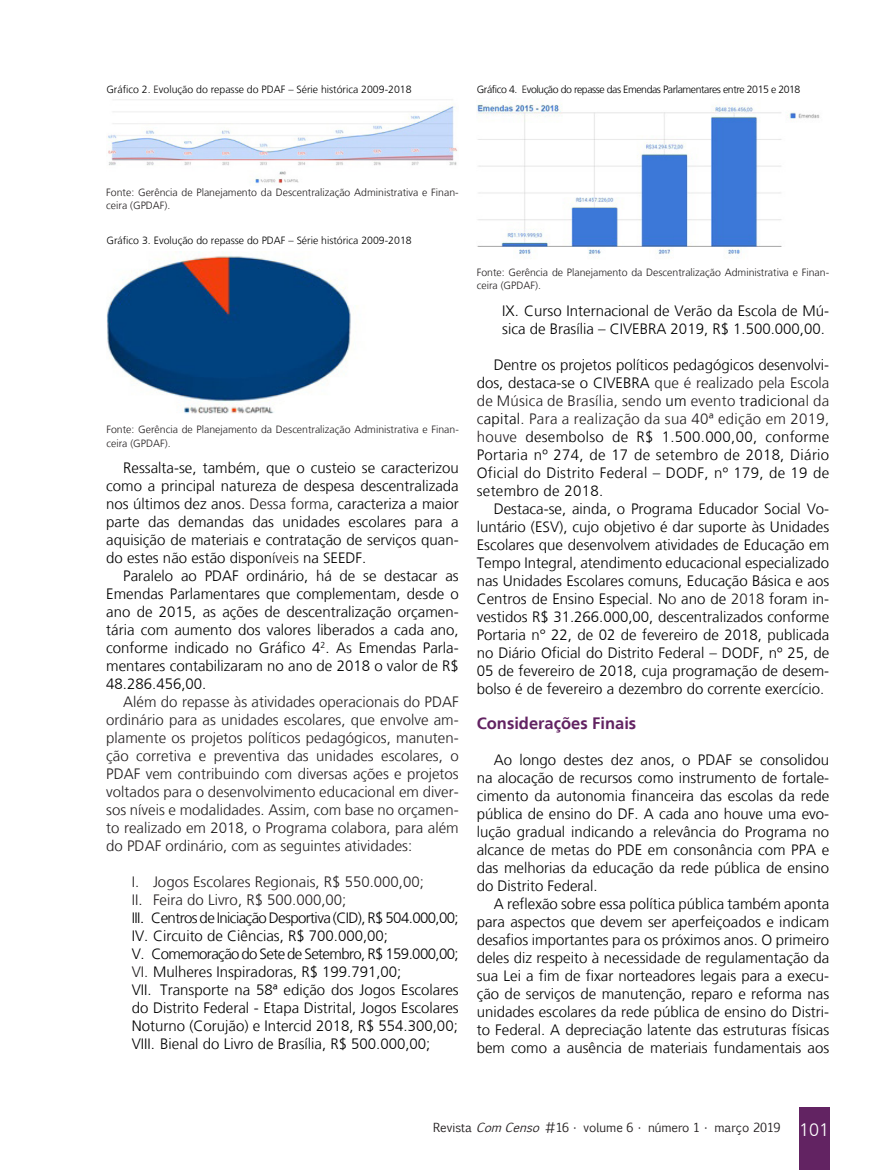
<style>
.page{position:relative;width:893px;height:1170px;background:#fff}
.page>*{position:absolute;margin:0;border:0;box-sizing:border-box;transform-origin:0 0}
.Subtítulo_ROXO_RELAT{font:700 16.5px "Frutiger LT";color:#622362}
.Miolo__10{font:300 15px/18px "Frutiger LT";color:#000;text-align:justify}
.Miolo__10-2{font:300 15px/18px "Frutiger LT";color:#231f20;text-align:justify}
.Miolo__10-3{font:300 15px "Frutiger LT";letter-spacing:-.04em;color:#000}
.t1{font:12px "Euphemia CAS";color:#231f20}
.Legendas{font:300 10.5px/13.5px "Frutiger LT";color:#231f20}
.Legendas-2{font:300 10.5px "Frutiger LT";color:#000}
.Legendas-3{font:300 10.5px "Frutiger LT";letter-spacing:-.04em;color:#000}
.s1{color:#231f20}
.s2{font-style:italic}
.s3{font-family:"Frutiger LT";font-weight:300;font-size:18px;color:#fff}
</style>
<div class="page">
<div style="left:799px;top:1107px;width:30px;height:62px;background:#622362"></div>
<img style="left:108px;top:99px;width:349px;height:85px">
<img style="left:477px;top:98px;width:343px;height:161px">
<img style="left:107px;top:251px;width:251px;height:163px">
<p class="Legendas-2" style="left:106px;top:83px;width:307px">Gráfico 2. <span class="s1">E</span>volução do repasse do PDAF – Série histórica 2009-2018</p>
<p class="Legendas-3" style="left:477px;top:83px;width:325px">Gráfico 4. <span class="s1">E</span>volução do repasse das Emendas Parlamentares entre 2015 e 2018</p>
<p class="Legendas" style="left:106px;top:185px;width:354px">Fonte: Gerência de Planejamento da Descentralização Administrativa e Finan&shy;ceira (GPDAF).</p>
<p class="Legendas-2" style="left:106px;top:234px;width:307px">Gráfico 3. Evolução do repasse do PDAF – Série histórica 2009-2018</p>
<p class="Legendas" style="left:106px;top:423px;width:354px">Fonte: Gerência de Planejamento da Descentralização Administrativa e Finan&shy;ceira (GPDAF).</p>
<p class="Miolo__10" style="left:106px;top:459px;width:354px;text-indent:17px">Ressalta-se, também, que o custeio se caracterizou como a principal natureza de despesa descentralizada nos últimos dez anos. <span class="s1">Dessa forma,</span> caracteriza a maior parte das demandas das unidades escolares para a aquisição de materiais e contratação de serviços quan&shy;do estes não estão dispon<span class="s1">íveis</span> na SEEDF.</p>
<p class="Miolo__10" style="left:106px;top:567px;width:354px;text-indent:17px">Paralelo ao PDAF ordinário, há de se destacar as Emendas Parlamentares que complementam, desde o ano de 2015, as ações de descentralização orçamen&shy;tária com aumento dos valores liberados a cada ano, conforme indicado no Gráfico 4<sup>2</sup>. A<span class="s1">s</span> Emendas Parla&shy;mentares contabilizaram no ano de 2018 o valor de R$ 48.286.456,00.</p>
<p class="Miolo__10-2" style="left:106px;top:693px;width:354px;text-indent:17px">Além do repasse às atividades operacionais do PDAF ordinário para as unidades escolares, que envolve am&shy;plamente os projetos políticos pedagógicos, manuten&shy;ção corretiva e preventiva das unidades escolares, o PDAF vem contribuindo com diversas ações e projetos voltados para o desenvolvimento educacional em diver&shy;sos níveis e modalidades. Assim, com base no orçamen&shy;to realizado em 2018, o Programa colabora, para além do PDAF ordinário, com as seguintes atividades:</p>
<p class="Miolo__10-2" style="left:132px;top:873px;width:294px">I. Jogos Escolares Regionais, R$ 550.000,00;</p>
<p class="Miolo__10-2" style="left:132px;top:891px;width:216px">II. Feira do Livro, R$ 500.000,00;</p>
<p class="Miolo__10-3" style="left:132px;top:909px;width:328px">III. Centros de Iniciação Desportiva (CID), R$ 504.000,00;</p>
<p class="Miolo__10" style="left:132px;top:927px;width:258px">IV. Circuito de Ciências, R$ 700.000,00;</p>
<p class="Miolo__10-3" style="left:132px;top:945px;width:328px">V. Comemoração do Sete de Setembro, R$ 159.000,00;</p>
<p class="Miolo__10" style="left:132px;top:963px;width:271px"><span class="s1">VI.</span> Mulheres Inspiradoras, R$ 199.791,00;</p>
<p class="Miolo__10" style="left:132px;top:981px;width:328px">VII. Transporte na 58ª edição dos Jogos Escolares do Distrito Federal - Etapa Distrital, Jogos Escolares Noturno (Corujão) e Intercid 2018, R$ 554.300,00;</p>
<p class="Miolo__10" style="left:132px;top:1035px;width:300px">VIII. Bienal do Livro de Brasília, R$ 500.000,00;</p>
<p class="Legendas" style="left:477px;top:266px;width:354px">Fonte: Gerência de Planejamento da Descentralização Administrativa e Finan&shy;ceira (GPDAF).</p>
<p class="Miolo__10" style="left:502px;top:301px;width:328px">IX. Curso Internacional de Verão da Escola de Mú&shy;sica de Brasília – CIVEBRA 2019, R$ 1.500.000,00.</p>
<p class="Miolo__10" style="left:477px;top:355px;width:354px;text-indent:17px">Dentre os projetos políticos pedagógicos desenvolvi&shy;dos, destaca-se o CIVEBRA <span class="s1">que é realizado pela Escola de Música de Brasília, sendo</span> um <span class="s1">evento</span> tradicion<span class="s1">al da c</span>apital<span class="s1">. Para a realização da sua 40ª edição em 2019, houve</span> desembolso de R$ 1.500.000,00, conforme Portaria nº 274, de 17 de setembro de 2018, Diário Oficial do Distrito Federal – DODF, nº 179, de 19 de setembro de 2018.</p>
<p class="Miolo__10" style="left:477px;top:499px;width:354px;text-indent:17px">Destaca-se, ainda, o Programa Educador Social Vo&shy;luntário (ESV), cujo objetivo é dar suporte às Unidades Escolares que desenvolvem atividades de Educação em Tempo Integral, atendimento educacional especializado nas Unidades Escolares comuns, Educação Básica e aos Centros de Ensino Especial. N<span class="s1">o</span> ano de <span class="s1">2018</span> foram in&shy;vestidos R$ 31.266.000,00, descentralizados conforme Portaria n° 22, de 02 de fevereiro de 2018, publicada no Diário Oficial do Distrito Federal – DODF, nº 25, de 05 de fevereiro de 2018, cuja programação de desem&shy;bolso é de fevereiro a dezembro do corrente exercício.</p>
<p class="Subtítulo_ROXO_RELAT" style="left:477px;top:713px;width:161px">Considerações Finais</p>
<p class="Miolo__10" style="left:477px;top:750px;width:354px;text-indent:17px">Ao longo destes dez anos, o PDAF se consolidou na alocação de recursos como instrumento de fortale&shy;cimento da autonomia financeira das escolas da rede pública de ensino do DF. A cada ano houve uma evo&shy;lução gradual indicando a relevância do Programa no alcance de metas do PDE em consonância com PPA e das melhorias da educação da rede pública de ensino do Distrito Federal.</p>
<p class="Miolo__10" style="left:477px;top:894px;width:354px;text-indent:17px">A reflexão sobre essa política pública também aponta para aspectos que devem ser aperfeiçoados e indicam desafios importantes para os próximos anos. O primeiro deles diz respeito à necessidade de regulamentação da sua Lei a fim de fixar norteadores legais para a execu&shy;ção de serviços de manutenção, reparo e reforma nas unidades escolares da rede pública de ensino do Distri&shy;to Federal. A depreciação latente das estruturas físicas bem como a ausência de materiais fundamentais aos</p>
<p class="t1" style="left:433px;top:1119px;width:397px">Revista <span class="s2">ComCenso</span> #16 • volume 6 • número 1 • março 2019 <span class="s3">101</span></p>
</div>
